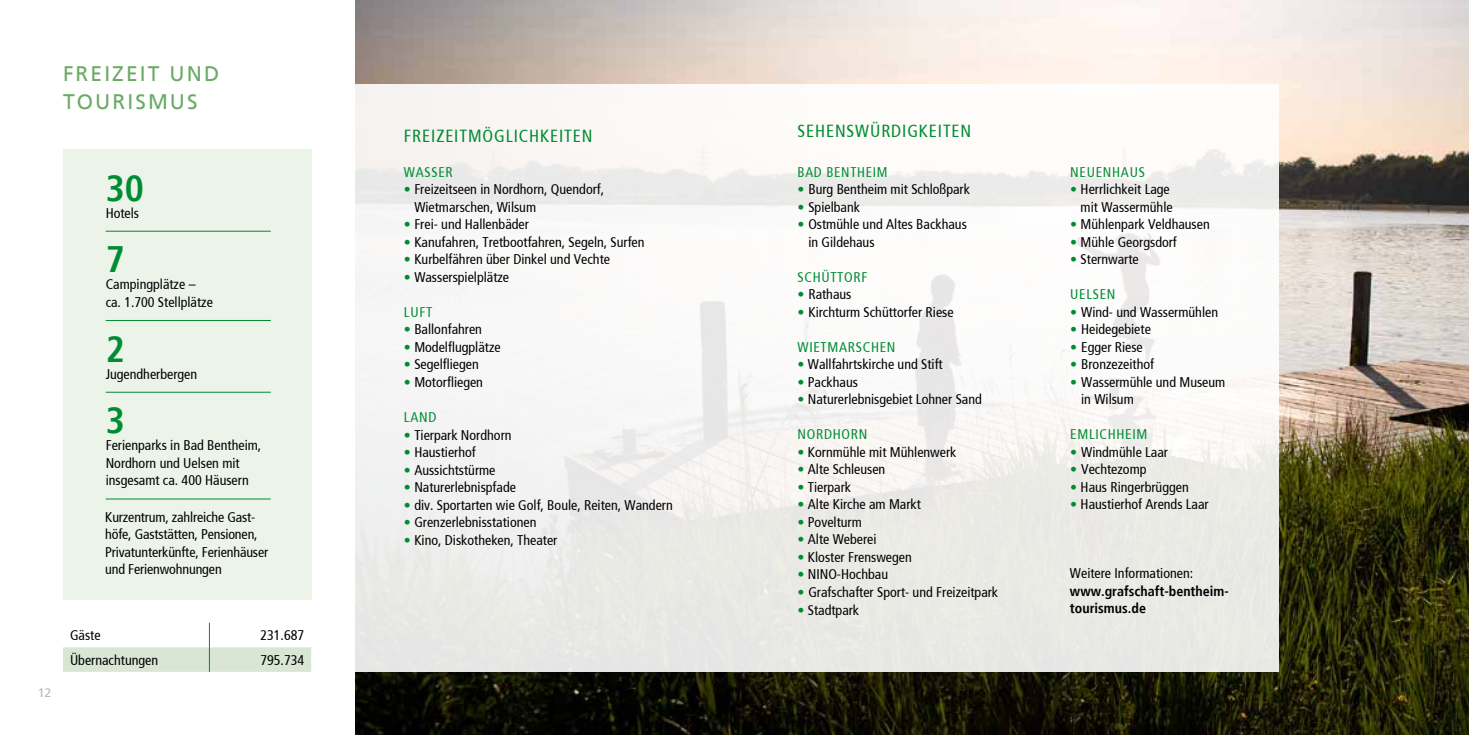
<style>
.page{position:relative;width:1469px;height:735px;background:#fff}
.page>*{position:absolute;margin:0;border:0;box-sizing:border-box;transform-origin:0 0}
.t1{font:700 condensed 36.75px "Frutiger";color:#008c33}
.t2{font:21px/28px "Frutiger";letter-spacing:.1em;color:#6baa66}
.t3{font:condensed 17.5px "Frutiger";letter-spacing:.05em;color:#008c33}
.t4{font:condensed 14px/17.5px "Frutiger";color:#000}
.t5{font:condensed 14px "Frutiger";letter-spacing:.05em;color:#008c33}
.t6{font:700 condensed 14px/17.5px "Frutiger";color:#000}
.t7{font:12.25px "Frutiger";color:#afb9c0}
.s1{color:#008c33}
.s2{font-weight:700;font-stretch:normal;color:#008c33}
</style>
<div class="page">
<img style="left:355px;top:0;width:1113px;height:734px">
<div style="left:347px;top:84px;width:931px;height:587px;background:linear-gradient(to right,#f2f2f1,#f5f4f1)"></div>
<div style="left:63px;top:149px;width:248px;height:450px;background:#ecf3e9"></div>
<svg style="left:63px;top:622px;width:248px;height:49px"></svg>
<hr style="left:106px;top:231px;width:165px;height:1px;background:#008c33">
<hr style="left:106px;top:320px;width:165px;height:1px;background:#008c33">
<hr style="left:106px;top:391px;width:165px;height:1px;background:#008c33">
<hr style="left:106px;top:498px;width:165px;height:1px;background:#008c33">
<h2 class="t2" style="left:63px;top:60px;width:158px">FREIZEIT UND<br>TOURISMUS</h2>
<h1 class="t1" style="left:106px;top:172px;width:40px">30</h1>
<p class="t4" style="left:106px;top:205px;width:35px">Hotels</p>
<h1 class="t1" style="left:106px;top:243px;width:21px">7</h1>
<p class="t4" style="left:106px;top:276px;width:109px">Campingplätze – ca. 1.700 Stellplätze</p>
<h1 class="t1" style="left:106px;top:332px;width:21px">2</h1>
<p class="t4" style="left:106px;top:366px;width:93px">Jugendherbergen</p>
<h1 class="t1" style="left:106px;top:404px;width:21px">3</h1>
<p class="t4" style="left:106px;top:437px;width:157px">Ferienparks in Bad Bentheim,<br>Nordhorn und Uelsen mit insgesamt ca. 400 Häusern</p>
<p class="t4" style="left:105px;top:509px;width:164px">Kurzentrum, zahlreiche Gast&shy;höfe, Gaststätten, Pensionen,<br>Privatunterkünfte, Ferienhäuser und Ferienwohnungen</p>
<p class="t7" style="left:38px;top:687px;width:15px">12</p>
<p class="t4" style="left:70px;top:627px;width:32px">Gäste</p>
<p class="t4" style="left:260px;top:627px;width:45px">231.687</p>
<p class="t4" style="left:70px;top:652px;width:90px">Übernachtungen</p>
<p class="t4" style="left:260px;top:652px;width:45px">795.734</p>
<p class="t3" style="left:404px;top:128px;width:190px">FREIZEITMÖGLICHKEITEN</p>
<p class="t5" style="left:404px;top:166px;width:50px">WASSER</p>
<p class="t4" style="left:414px;top:182px;width:191px;text-indent:-10px"><span class="s1">•</span> Freizeitseen in Nordhorn, Quendorf,<br>Wietmarschen, Wilsum</p>
<p class="t4" style="left:404px;top:217px;width:126px"><span class="s1">•</span> Frei- und Hallenbäder</p>
<p class="t4" style="left:404px;top:234px;width:242px"><span class="s1">•</span> Kanufahren, Tretbootfahren, Segeln, Surfen</p>
<p class="t4" style="left:404px;top:252px;width:208px"><span class="s1">•</span> Kurbelfähren über Dinkel und Vechte</p>
<p class="t4" style="left:404px;top:269px;width:107px"><span class="s1">•</span> Wasserspielplätze</p>
<p class="t5" style="left:404px;top:306px;width:30px">LUFT</p>
<p class="t4" style="left:404px;top:322px;width:80px"><span class="s1">•</span> Ballonfahren</p>
<p class="t4" style="left:404px;top:339px;width:98px"><span class="s1">•</span> Modelflugplätze</p>
<p class="t4" style="left:404px;top:357px;width:76px"><span class="s1">•</span> Segelfliegen</p>
<p class="t4" style="left:404px;top:374px;width:81px"><span class="s1">•</span> Motorfliegen</p>
<p class="t5" style="left:404px;top:411px;width:34px">LAND</p>
<p class="t4" style="left:404px;top:427px;width:109px"><span class="s1">•</span> Tierpark Nordhorn</p>
<p class="t4" style="left:404px;top:444px;width:73px"><span class="s1">•</span> Haustierhof</p>
<p class="t4" style="left:404px;top:462px;width:93px"><span class="s1">•</span> Aussichtstürme</p>
<p class="t4" style="left:404px;top:479px;width:113px"><span class="s1">•</span> Naturerlebnispfade</p>
<p class="t4" style="left:404px;top:497px;width:270px"><span class="s1">•</span> div. Sportarten wie Golf, Boule, Reiten, Wandern</p>
<p class="t4" style="left:404px;top:514px;width:134px"><span class="s1">•</span> Grenzerlebnisstationen</p>
<p class="t4" style="left:404px;top:532px;width:155px"><span class="s1">•</span> Kino, Diskotheken, Theater</p>
<p class="t3" style="left:797px;top:123px;width:175px">SEHENSWÜRDIGKEITEN</p>
<p class="t5" style="left:797px;top:165px;width:91px">BAD BENTHEIM</p>
<p class="t4" style="left:797px;top:181px;width:174px"><span class="s2">•</span> Burg Bentheim mit Schloßpark</p>
<p class="t4" style="left:797px;top:199px;width:64px"><span class="s2">•</span> Spielbank</p>
<p class="t4" style="left:808px;top:216px;width:160px;text-indent:-11px"><span class="s2">•</span> Ostmühle und Altes Backhaus in Gildehaus</p>
<p class="t5" style="left:797px;top:270px;width:71px">SCHÜTTORF</p>
<p class="t4" style="left:797px;top:286px;width:55px"><span class="s2">•</span> Rathaus</p>
<p class="t4" style="left:797px;top:304px;width:158px"><span class="s2">•</span> Kirchturm Schüttorfer Riese</p>
<p class="t5" style="left:797px;top:340px;width:99px">WIETMARSCHEN</p>
<p class="t4" style="left:797px;top:356px;width:147px"><span class="s2">•</span> Wallfahrtskirche und Stift</p>
<p class="t4" style="left:797px;top:374px;width:62px"><span class="s2">•</span> Packhaus</p>
<p class="t4" style="left:797px;top:391px;width:186px"><span class="s2">•</span> Naturerlebnisgebiet Lohner Sand</p>
<p class="t5" style="left:797px;top:428px;width:71px">NORDHORN</p>
<p class="t4" style="left:797px;top:444px;width:160px"><span class="s2">•</span> Kornmühle mit Mühlenwerk</p>
<p class="t4" style="left:797px;top:461px;width:89px"><span class="s2">•</span> Alte Schleusen</p>
<p class="t4" style="left:797px;top:479px;width:55px"><span class="s2">•</span> Tierpark</p>
<p class="t4" style="left:797px;top:496px;width:125px"><span class="s2">•</span> Alte Kirche am Markt</p>
<p class="t4" style="left:797px;top:514px;width:66px"><span class="s2">•</span> Povelturm</p>
<p class="t4" style="left:797px;top:531px;width:81px"><span class="s2">•</span> Alte Weberei</p>
<p class="t4" style="left:797px;top:549px;width:116px"><span class="s2">•</span> Kloster Frenswegen</p>
<p class="t4" style="left:797px;top:566px;width:92px"><span class="s2">•</span> NINO-Hochbau</p>
<p class="t4" style="left:797px;top:584px;width:202px"><span class="s2">•</span> Grafschafter Sport- und Freizeitpark</p>
<p class="t4" style="left:797px;top:601px;width:63px"><span class="s2">•</span> Stadtpark</p>
<p class="t5" style="left:1070px;top:165px;width:76px">NEUENHAUS</p>
<p class="t4" style="left:1070px;top:181px;width:104px;text-align:right"><span class="s2">•</span> Herrlichkeit Lage mit Wassermühle</p>
<p class="t4" style="left:1070px;top:216px;width:141px"><span class="s2">•</span> Mühlenpark Veldhausen</p>
<p class="t4" style="left:1070px;top:234px;width:108px"><span class="s2">•</span> Mühle Georgsdorf</p>
<p class="t4" style="left:1070px;top:251px;width:70px"><span class="s2">•</span> Sternwarte</p>
<p class="t5" style="left:1070px;top:288px;width:47px">UELSEN</p>
<p class="t4" style="left:1070px;top:304px;width:149px"><span class="s2">•</span> Wind- und Wassermühlen</p>
<p class="t4" style="left:1070px;top:321px;width:82px"><span class="s2">•</span> Heidegebiete</p>
<p class="t4" style="left:1070px;top:339px;width:74px"><span class="s2">•</span> Egger Riese</p>
<p class="t4" style="left:1070px;top:356px;width:85px"><span class="s2">•</span> Bronzezeithof</p>
<p class="t4" style="left:1081px;top:374px;width:146px;text-indent:-11px"><span class="s2">•</span> Wassermühle und Museum in Wilsum</p>
<p class="t5" style="left:1070px;top:428px;width:79px">EMLICHHEIM</p>
<p class="t4" style="left:1070px;top:444px;width:99px"><span class="s2">•</span> Windmühle Laar</p>
<p class="t4" style="left:1070px;top:461px;width:78px"><span class="s2">•</span> Vechtezomp</p>
<p class="t4" style="left:1070px;top:479px;width:120px"><span class="s2">•</span> Haus Ringerbrüggen</p>
<p class="t4" style="left:1070px;top:496px;width:140px"><span class="s2">•</span> Haustierhof Arends Laar</p>
<p class="t4" style="left:1070px;top:565px;width:125px">Weitere Informationen:</p>
<p class="t6" style="left:1070px;top:582px;width:160px">www.grafschaft-bentheim&shy;tourismus.de</p>
</div>
